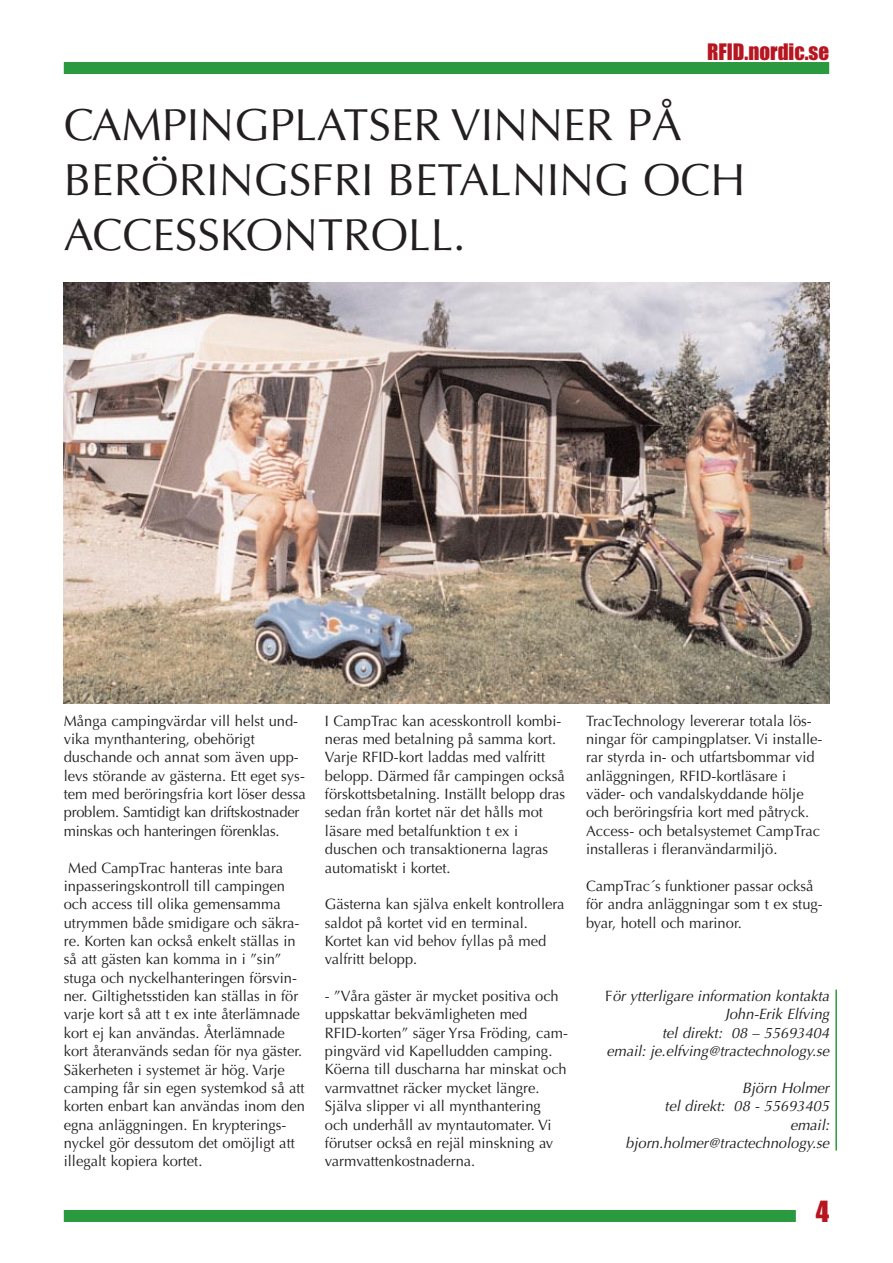
<style>
.page{position:relative;width:893px;height:1263px;background:#fff}
.page>*{position:absolute;margin:0;border:0;box-sizing:border-box;transform-origin:0 0}
.t1{font:45px/55.1px "Optima";color:#231f20}
.t2{font:27px "Impact";color:#b61620}
.t3{font:21px "Impact";color:#b61620}
.t4{font:15px/18.3px "Optima";color:#231f20}
.t5{font:italic 15px/18.3px "Optima";color:#231f20;text-align:right}
.s1{font-style:normal}
</style>
<div class="page">
<div style="left:64px;top:62px;width:765px;height:12px;background:#2b993f"></div>
<div style="left:64px;top:1210px;width:732px;height:12px;background:#2b993f"></div>
<hr style="left:835px;top:989px;width:2px;height:161px;background:#2b993f">
<img style="left:64px;top:282px;width:765px;height:422px">
<h3 class="t3" style="left:707px;top:45px;width:124px">RFID.nordic.se</h3>
<h1 class="t1" style="left:64px;top:102px;width:683px">CAMPINGPLATSER VINNER PÅ<br>BERÖRINGSFRI BETALNING OCH<br>ACCESSKONTROLL.</h1>
<p class="t4" style="left:64px;top:713px;width:244px">Många campingvärdar vill helst und&shy;vika mynthantering, obehörigt duschande och annat som även upp&shy;levs störande av gästerna. Ett eget sys&shy;tem med beröringsfria kort löser dessa problem. Samtidigt kan driftskostnader minskas och hanteringen förenklas.</p>
<p class="t4" style="left:64px;top:860px;width:243px">Med CampTrac hanteras inte bara inpasseringskontroll till campingen och access till olika gemensamma utrymmen både smidigare och säkra&shy;re. Korten kan också enkelt ställas in så att gästen kan komma in i ”sin” stuga och nyckelhanteringen försvin&shy;ner. Giltighetsstiden kan ställas in för varje kort så att t ex inte återlämnade kort ej kan användas. Återlämnade kort återanvänds sedan för nya gäster.<br>Säkerheten i systemet är hög. Varje camping får sin egen systemkod så att korten enbart kan användas inom den egna anläggningen. En krypterings&shy;nyckel gör dessutom det omöjligt att illegalt kopiera kortet.</p>
<p class="t4" style="left:325px;top:713px;width:242px">I CampTrac kan acesskontroll kombi&shy;neras med betalning på samma kort.<br>Varje RFID-kort laddas med valfritt belopp. Därmed får campingen också förskottsbetalning. Inställt belopp dras sedan från kortet när det hålls mot läsare med betalfunktion t ex i duschen och transaktionerna lagras automatiskt i kortet.</p>
<p class="t4" style="left:325px;top:896px;width:241px">Gästerna kan själva enkelt kontrollera saldot på kortet vid en terminal.<br>Kortet kan vid behov fyllas på med valfritt belopp.</p>
<p class="t4" style="left:325px;top:988px;width:245px">- ”Våra gäster är mycket positiva och uppskattar bekvämligheten med RFID-korten” säger Yrsa Fröding, cam&shy;pingvärd vid Kapelludden camping.<br>Köerna till duscharna har minskat och varmvattnet räcker mycket längre.<br>Själva slipper vi all mynthantering och underhåll av myntautomater. Vi förutser också en rejäl minskning av varmvattenkostnaderna.</p>
<p class="t4" style="left:586px;top:713px;width:238px">TracTechnology levererar totala lös&shy;ningar för campingplatser. Vi installe&shy;rar styrda in- och utfartsbommar vid anläggningen, RFID-kortläsare i väder- och vandalskyddande hölje och beröringsfria kort med påtryck.<br>Access- och betalsystemet CampTrac installeras i fleranvändarmiljö.</p>
<p class="t4" style="left:586px;top:878px;width:238px">CampTrac´s funktioner passar också för andra anläggningar som t ex stug&shy;byar, hotell och marinor.</p>
<p class="t5" style="left:605px;top:988px;width:229px"><span class="s1">F</span> ör ytterligare information kontakta<br>John-Erik Elfving<br>tel direkt: 08 – 55693404<br>email: je.elfving@tractechnology.se</p>
<p class="t5" style="left:626px;top:1080px;width:208px">Björn Holmer<br>tel direkt: 08 - 55693405 email: bjorn.holmer@tractechnology.se</p>
<h2 class="t2" style="left:816px;top:1202px;width:15px">4</h2>
</div>
